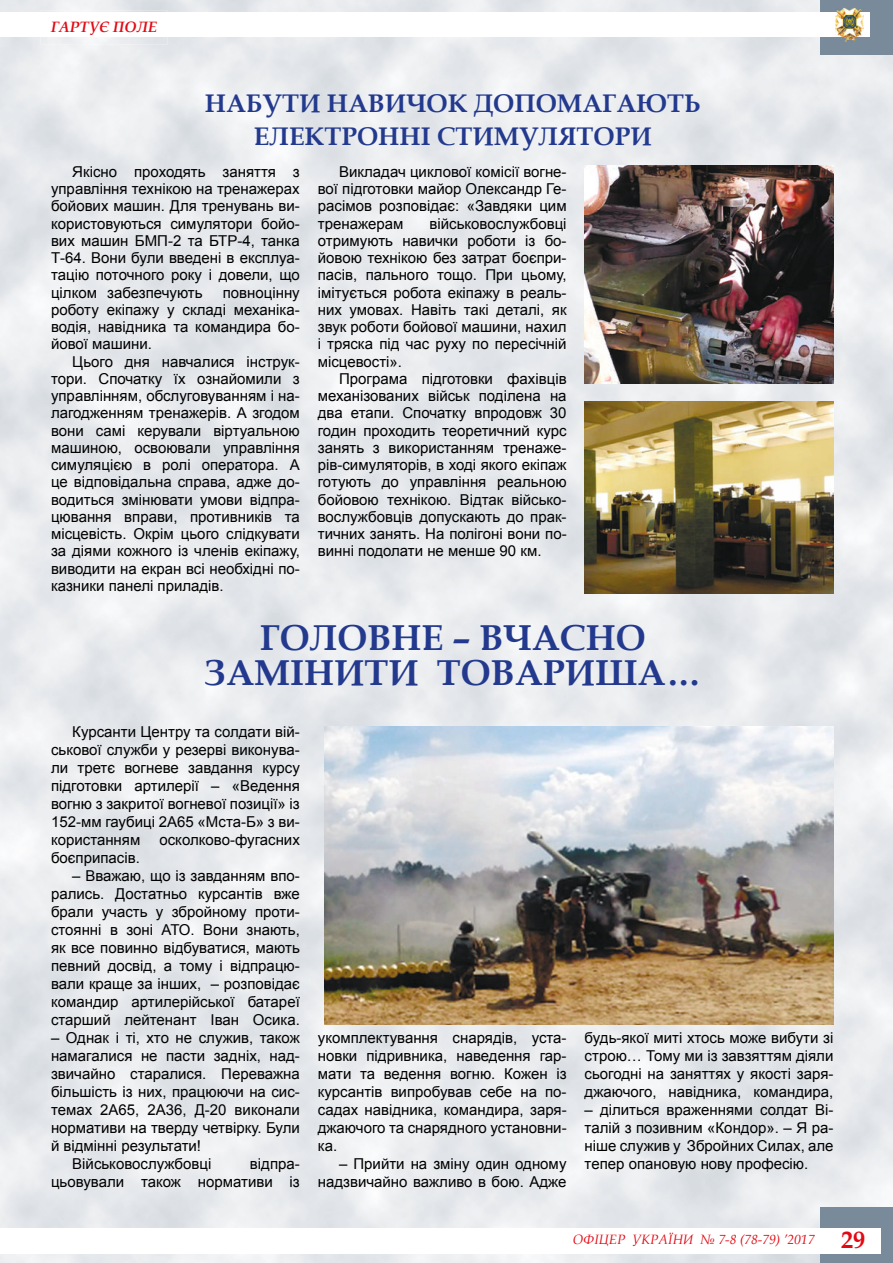
<style>
.page{position:relative;width:893px;height:1263px;background:#fff}
.page>*{position:absolute;margin:0;border:0;box-sizing:border-box;transform-origin:0 0}
.t1{font:700 36px/34.5px "Book Antiqua";color:#22398e;text-align:center}
.t2{font:700 25.5px/33px "Book Antiqua";color:#22398e;text-align:center}
.t3{font:15px/17.2px "Arial";color:#000;text-align:justify}
.t4{font:italic 700 15px "Book Antiqua";color:#e30913}
.t5{font:italic 13.5px "Book Antiqua";color:#e30913}
.s1{font-weight:700;font-style:normal;font-size:24px}
</style>
<div class="page">
<img style="left:0;top:0;width:841px;height:1263px">
<div style="left:820px;top:1207px;width:73px;height:56px;background:#798b9a"></div>
<div style="left:821px;top:0;width:72px;height:54px;background:#798b9a"></div>
<div style="left:0;top:1228px;width:881px;height:25px;background:#fff"></div>
<div style="left:0;top:13px;width:870px;height:24px;background:#fff"></div>
<img style="left:835px;top:8px;width:28px;height:34px">
<img style="left:835px;top:13px;width:28px;height:24px">
<svg style="left:570px;top:1196px;width:249px;height:67px"></svg>
<img style="left:585px;top:165px;width:248px;height:218px">
<img style="left:585px;top:402px;width:248px;height:191px">
<img style="left:324px;top:726px;width:509px;height:299px">
<img style="left:41px;top:11px;width:126px;height:33px">
<img style="left:41px;top:13px;width:126px;height:24px">
<svg style="left:47px;top:14px;width:113px;height:45px"></svg>
<p class="t4" style="left:51px;top:16px;width:108px">ГАРТУЄ ПОЛЕ</p>
<h2 class="t2" style="left:205px;top:86px;width:497px">НАБУТИ НАВИЧОК ДОПОМАГАЮТЬ<br>ЕЛЕКТРОННІ СТИМУЛЯТОРИ</h2>
<p class="t3" style="left:318px;top:163px;width:250px;text-indent:21px">Викладач циклової комісії вогне&shy;вої підготовки майор Олександр Ге&shy;расімов розповідає: «Завдяки цим тренажерам</p>
<p class="t3" style="left:51px;top:163px;width:250px;text-indent:21px">Якісно проходять заняття з управління технікою на тренажерах бойових машин. Для тренувань ви&shy;користовуються симулятори бойо&shy;вих машин БМП-2 та БТР-4, танка Т-64. Вони були введені в експлуа&shy;тацію поточного року і довели, що цілком забезпечують</p>
<p class="t3" style="left:318px;top:215px;width:250px;text-indent:112px">військовослужбовці отримують навички роботи із бо&shy;йовою технікою без затрат боєпри&shy;пасів, пального тощо. При цьому, імітується робота екіпажу в реаль&shy;них умовах. Навіть такі деталі, як звук роботи бойової машини, нахил і тряска під час руху по пересічній місцевості».</p>
<p class="t3" style="left:318px;top:370px;width:250px;text-indent:21px">Програма підготовки фахівців механізованих військ поділена на два етапи. Спочатку впродовж 30 годин проходить теоретичний курс занять з використанням тренаже&shy;рів-симуляторів, в ході якого екіпаж готують до управління реальною бойовою технікою. Відтак військо&shy;вослужбовців допускають до прак&shy;тичних занять. На полігоні вони по&shy;винні подолати не менше 90 км.</p>
<p class="t3" style="left:51px;top:284px;width:250px;text-indent:172px">повноцінну роботу екіпажу у складі механіка&shy;водія, навідника та командира бо&shy;йової машини.</p>
<p class="t3" style="left:51px;top:353px;width:250px;text-indent:21px">Цього дня навчалися інструк&shy;тори. Спочатку їх ознайомили з управлінням, обслуговуванням і на&shy;лагодженням тренажерів. А згодом вони самі керували віртуальною машиною, освоювали управління симуляцією в ролі оператора. А це відповідальна справа, адже до&shy;водиться змінювати умови відпра&shy;цювання вправи, противників та місцевість. Окрім цього слідкувати за діями кожного із членів екіпажу, виводити на екран всі необхідні по&shy;казники панелі приладів.</p>
<h1 class="t1" style="left:204px;top:621px;width:499px">ГОЛОВНЕ – ВЧАСНО<br>ЗАМІНИТИ ТОВАРИША…</h1>
<p class="t3" style="left:51px;top:723px;width:250px;line-height:18px;text-indent:21px">Курсанти Центру та солдати вій&shy;ськової служби у резерві виконува&shy;ли третє вогневе завдання курсу підготовки артилерії – «Ведення вогню з закритої вогневої позиції» із 152-мм гаубиці 2А65 «Мста-Б» з ви&shy;користанням</p>
<p class="t3" style="left:159px;top:831px;width:142px">осколково-фугасних</p>
<p class="t3" style="left:51px;top:849px;width:90px">боєприпасів.</p>
<p class="t3" style="left:51px;top:867px;width:250px;line-height:18px;text-indent:21px">– Вважаю, що із завданням впо&shy;рались. Достатньо курсантів вже брали участь у збройному проти&shy;стоянні в зоні АТО. Вони знають, як все повинно відбуватися, мають певний досвід, а тому і відпрацю&shy;вали краще за інших, – розповідає командир артилерійської батареї старший лейтенант Іван Осика.</p>
<p class="t3" style="left:51px;top:1029px;width:250px">– Однак і ті, хто не служив, також</p>
<p class="t3" style="left:51px;top:1047px;width:250px">намагалися не пасти задніх, над-</p>
<p class="t3" style="left:51px;top:1065px;width:250px">звичайно старалися. Переважна</p>
<p class="t3" style="left:51px;top:1083px;width:250px">більшість із них, працюючи на сис-</p>
<p class="t3" style="left:51px;top:1101px;width:250px">темах 2А65, 2А36, Д-20 виконали</p>
<p class="t3" style="left:51px;top:1119px;width:250px">нормативи на тверду четвірку. Були</p>
<p class="t3" style="left:51px;top:1137px;width:152px">й відмінні результати!</p>
<p class="t3" style="left:72px;top:1155px;width:141px">Військовослужбовці</p>
<p class="t3" style="left:51px;top:1155px;width:250px;line-height:18px;text-align:right">відпра-<br>цьовували також нормативи із</p>
<p class="t3" style="left:318px;top:1029px;width:250px;line-height:18px">укомплектування снарядів, уста&shy;новки підривника, наведення гар&shy;мати та ведення вогню. Кожен із курсантів випробував себе на по&shy;садах навідника, командира, заря&shy;джаючого та снарядного установни&shy;ка.</p>
<p class="t3" style="left:318px;top:1155px;width:250px;line-height:18px;text-align:right">– Прийти на зміну один одному надзвичайно важливо в бою. Адже</p>
<p class="t3" style="left:585px;top:1029px;width:250px;line-height:18px">будь-якої миті хтось може вибути зі строю… Тому ми із завзяттям діяли сьогодні на заняттях у якості заря&shy;джаючого, навідника, командира,</p>
<p class="t3" style="left:585px;top:1101px;width:250px;line-height:18px">– ділиться враженнями солдат Ві&shy;талій з позивним «Кондор». – Я ра&shy;ніше служив у Збройних Силах, але тепер опановую нову професію.</p>
<p class="t5" style="left:573px;top:1230px;width:294px">ОФІЦЕР УКРАЇНИ № 7-8 (78-79) ’2017 <span class="s1">29</span></p>
</div>
